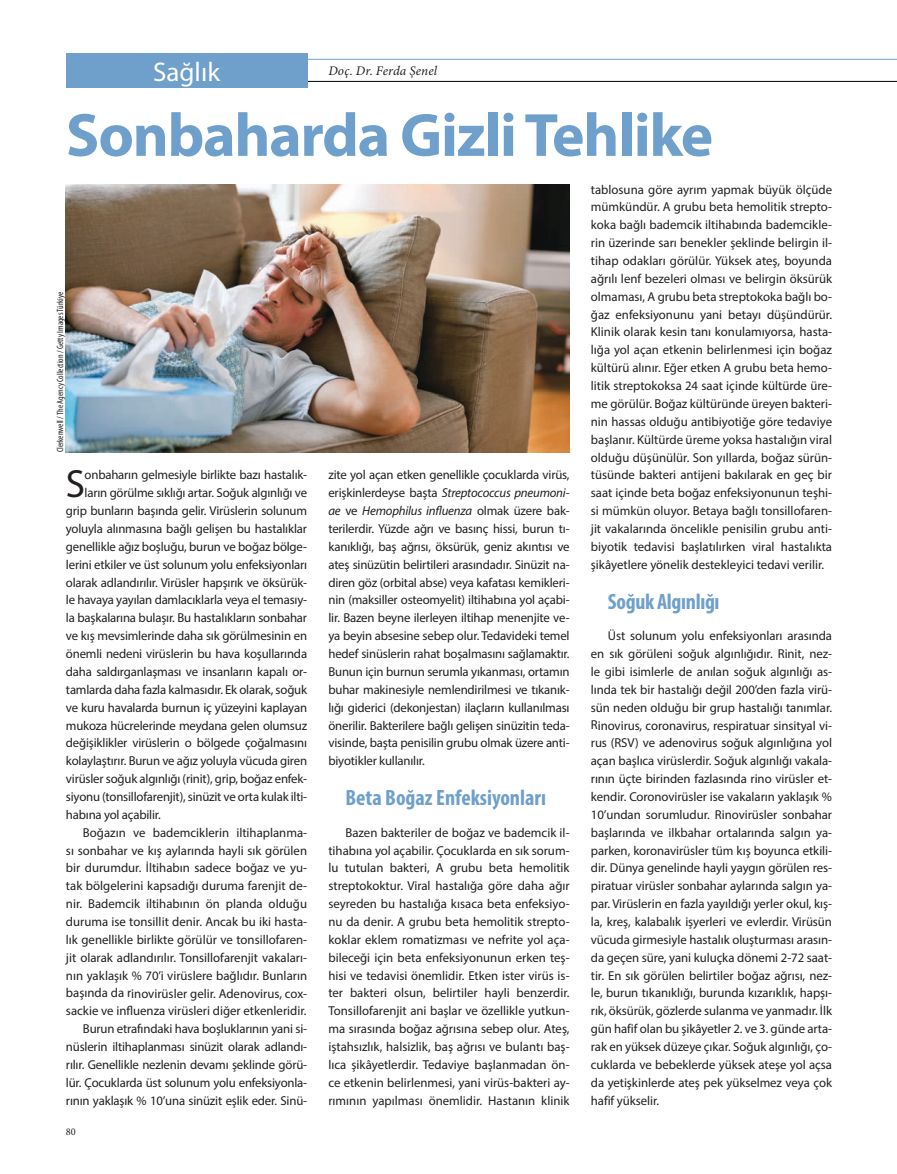
<style>
.page{position:relative;width:897px;height:1174px;background:#fff}
.page>*{position:absolute;margin:0;border:0;box-sizing:border-box;transform-origin:0 0}
.t1{font:700 61.5px "Myriad Pro";letter-spacing:-.02em;color:#6fa0cb}
.t2{font:39.45px "Myriad Pro";color:#231f20}
.t3{font:27px "Myriad Pro";color:#fff}
.t4{font:700 condensed 22.2px "Myriad Pro";color:#6fa0cb}
.t5{font:italic 13.2px "Minion Pro";letter-spacing:.015em;color:#231f20}
.t6{font:12.9px/17.9px "Myriad Pro";letter-spacing:-.015em;color:#231f20;text-align:justify}
.t7{font:10.35px "Minion Pro";color:#231f20}
.t8{font:condensed 9px "Myriad Pro";color:#231f20}
.s1{font-style:italic}
</style>
<div class="page">
<img style="left:66px;top:184px;width:503px;height:268px">
<hr style="left:66px;top:81px;width:830px;height:1px;background:#000103">
<hr style="left:66px;top:59px;width:830px;height:1px;background:#6fa0cb">
<div style="left:66px;top:53px;width:241px;height:34px;background:#6fa0cb"></div>
<h3 class="t3" style="left:153px;top:55px;width:68px">Sağlık</h3>
<p class="t5" style="left:328px;top:62px;width:110px">Doç. Dr. Ferda Şenel</p>
<h1 class="t1" style="left:66px;top:95px;width:648px">Sonbaharda Gizli Tehlike</h1>
<p class="t8" style="left:55px;top:452px;width:162px;rotate:-90deg">Clerkenwell / The Agency Collection / Getty Images Türkiye</p>
<h2 class="t2" style="left:66px;top:459px;width:21px">S</h2>
<p class="t6" style="left:85px;top:466px;width:224px">onbaharın gelmesiyle birlikte bazı hastalık-</p>
<p class="t6" style="left:85px;top:484px;width:224px">ların görülme sıklığı artar. Soğuk algınlığı ve</p>
<p class="t6" style="left:66px;top:501px;width:242px">grip bunların başında gelir. Virüslerin solunum</p>
<p class="t6" style="left:66px;top:519px;width:242px">yoluyla alınmasına bağlı gelişen bu hastalıklar</p>
<p class="t6" style="left:66px;top:537px;width:242px">genellikle ağız boşluğu, burun ve boğaz bölge-</p>
<p class="t6" style="left:66px;top:555px;width:242px">lerini etkiler ve üst solunum yolu enfeksiyonları</p>
<p class="t6" style="left:66px;top:573px;width:242px">olarak adlandırılır. Virüsler hapşırık ve öksürük-</p>
<p class="t6" style="left:66px;top:591px;width:242px">le havaya yayılan damlacıklarla veya el temasıy-</p>
<p class="t6" style="left:66px;top:609px;width:242px">la başkalarına bulaşır. Bu hastalıkların sonbahar</p>
<p class="t6" style="left:66px;top:626px;width:242px">ve kış mevsimlerinde daha sık görülmesinin en</p>
<p class="t6" style="left:66px;top:644px;width:242px">önemli nedeni virüslerin bu hava koşullarında</p>
<p class="t6" style="left:66px;top:662px;width:242px">daha saldırganlaşması ve insanların kapalı or-</p>
<p class="t6" style="left:66px;top:680px;width:242px">tamlarda daha fazla kalmasıdır. Ek olarak, soğuk</p>
<p class="t6" style="left:66px;top:698px;width:242px">ve kuru havalarda burnun iç yüzeyini kaplayan</p>
<p class="t6" style="left:66px;top:716px;width:242px">mukoza hücrelerinde meydana gelen olumsuz</p>
<p class="t6" style="left:66px;top:734px;width:242px">değişiklikler virüslerin o bölgede çoğalmasını</p>
<p class="t6" style="left:66px;top:751px;width:242px">kolaylaştırır. Burun ve ağız yoluyla vücuda giren</p>
<p class="t6" style="left:66px;top:769px;width:242px">virüsler soğuk algınlığı (rinit), grip, boğaz enfek-</p>
<p class="t6" style="left:66px;top:787px;width:242px">siyonu (tonsillofarenjit), sinüzit ve orta kulak ilti-</p>
<p class="t6" style="left:66px;top:805px;width:96px">habına yol açabilir.</p>
<p class="t6" style="left:83px;top:823px;width:225px">Boğazın ve bademciklerin iltihaplanma-</p>
<p class="t6" style="left:66px;top:841px;width:242px">sı sonbahar ve kış aylarında hayli sık görülen</p>
<p class="t6" style="left:66px;top:859px;width:242px">bir durumdur. İltihabın sadece boğaz ve yu-</p>
<p class="t6" style="left:66px;top:876px;width:242px">tak bölgelerini kapsadığı duruma farenjit de-</p>
<p class="t6" style="left:66px;top:894px;width:242px">nir. Bademcik iltihabının ön planda olduğu</p>
<p class="t6" style="left:66px;top:912px;width:242px">duruma ise tonsillit denir. Ancak bu iki hasta-</p>
<p class="t6" style="left:66px;top:930px;width:242px">lık genellikle birlikte görülür ve tonsillofaren-</p>
<p class="t6" style="left:66px;top:948px;width:242px">jit olarak adlandırılır. Tonsillofarenjit vakaları-</p>
<p class="t6" style="left:66px;top:966px;width:242px">nın yaklaşık % 70’i virüslere bağlıdır. Bunların</p>
<p class="t6" style="left:66px;top:984px;width:242px">başında da rinovirüsler gelir. Adenovirus, cox-</p>
<p class="t6" style="left:66px;top:1001px;width:242px">sackie ve influenza virüsleri diğer etkenleridir.</p>
<p class="t6" style="left:83px;top:1019px;width:225px">Burun etrafındaki hava boşluklarının yani si-</p>
<p class="t6" style="left:66px;top:1037px;width:242px">nüslerin iltihaplanması sinüzit olarak adlandı-</p>
<p class="t6" style="left:66px;top:1055px;width:242px">rılır. Genellikle nezlenin devamı şeklinde görü-</p>
<p class="t6" style="left:66px;top:1073px;width:242px">lür. Çocuklarda üst solunum yolu enfeksiyonla-</p>
<p class="t6" style="left:66px;top:1091px;width:242px">rının yaklaşık % 10’una sinüzit eşlik eder. Sinü-</p>
<p class="t7" style="left:66px;top:1124px;width:11px">80</p>
<p class="t6" style="left:328px;top:466px;width:242px">zite yol açan etken genellikle çocuklarda virüs, erişkinlerdeyse başta <span class="s1">Streptococcus pneumoni&shy;ae</span> ve <span class="s1">Hemophilus influenza</span> olmak üzere bak&shy;terilerdir. Yüzde ağrı ve basınç hissi, burun tı&shy;kanıklığı, baş ağrısı, öksürük, geniz akıntısı ve ateş sinüzütin belirtileri arasındadır. Sinüzit na&shy;diren göz (orbital abse) veya kafatası kemikleri&shy;nin (maksiller osteomyelit) iltihabına yol açabi&shy;lir. Bazen beyne ilerleyen iltihap menenjite ve&shy;ya beyin absesine sebep olur. Tedavideki temel hedef sinüslerin rahat boşalmasını sağlamaktır.<br>Bunun için burnun serumla yıkanması, ortamın buhar makinesiyle nemlendirilmesi ve tıkanık&shy;lığı giderici (dekonjestan) ilaçların kullanılması önerilir. Bakterilere bağlı gelişen sinüzitin teda&shy;visinde, başta penisilin grubu olmak üzere anti&shy;biyotikler kullanılır.</p>
<h3 class="t4" style="left:345px;top:784px;width:202px">Beta Boğaz Enfeksiyonları</h3>
<p class="t6" style="left:328px;top:823px;width:242px;text-indent:17px">Bazen bakteriler de boğaz ve bademcik il&shy;tihabına yol açabilir. Çocuklarda en sık sorum&shy;lu tutulan bakteri, A grubu beta hemolitik streptokoktur. Viral hastalığa göre daha ağır seyreden bu hastalığa kısaca beta enfeksiyo&shy;nu da denir. A grubu beta hemolitik strepto&shy;koklar eklem romatizması ve nefrite yol aça&shy;bileceği için beta enfeksiyonunun erken teş&shy;hisi ve tedavisi önemlidir. Etken ister virüs is&shy;ter bakteri olsun, belirtiler hayli benzerdir.<br>Tonsillofarenjit ani başlar ve özellikle yutkun&shy;ma sırasında boğaz ağrısına sebep olur. Ateş, iştahsızlık, halsizlik, baş ağrısı ve bulantı baş&shy;lıca şikâyetlerdir. Tedaviye başlanmadan ön&shy;ce etkenin belirlenmesi, yani virüs-bakteri ay&shy;rımının yapılması önemlidir. Hastanın klinik</p>
<p class="t6" style="left:590px;top:180px;width:242px">tablosuna göre ayrım yapmak büyük ölçüde mümkündür. A grubu beta hemolitik strepto&shy;koka bağlı bademcik iltihabında bademcikle&shy;rin üzerinde sarı benekler şeklinde belirgin il&shy;tihap odakları görülür. Yüksek ateş, boyunda ağrılı lenf bezeleri olması ve belirgin öksürük olmaması, A grubu beta streptokoka bağlı bo&shy;ğaz enfeksiyonunu yani betayı düşündürür.<br>Klinik olarak kesin tanı konulamıyorsa, hasta&shy;lığa yol açan etkenin belirlenmesi için boğaz kültürü alınır. Eğer etken A grubu beta hemo&shy;litik streptokoksa 24 saat içinde kültürde üre&shy;me görülür. Boğaz kültüründe üreyen bakteri&shy;nin hassas olduğu antibiyotiğe göre tedaviye başlanır. Kültürde üreme yoksa hastalığın viral olduğu düşünülür. Son yıllarda, boğaz sürün&shy;tüsünde bakteri antijeni bakılarak en geç bir saat içinde beta boğaz enfeksiyonunun teşhi&shy;si mümkün oluyor. Betaya bağlı tonsillofaren&shy;jit vakalarında öncelikle penisilin grubu anti&shy;biyotik tedavisi başlatılırken viral hastalıkta şikâyetlere yönelik destekleyici tedavi verilir.</p>
<h3 class="t4" style="left:607px;top:587px;width:113px">Soğuk Algınlığı</h3>
<p class="t6" style="left:590px;top:626px;width:242px;text-indent:17px">Üst solunum yolu enfeksiyonları arasında en sık görüleni soğuk algınlığıdır. Rinit, nez&shy;le gibi isimlerle de anılan soğuk algınlığı as&shy;lında tek bir hastalığı değil 200’den fazla virü&shy;sün neden olduğu bir grup hastalığı tanımlar.<br>Rinovirus, coronavirus, respiratuar sinsityal vi&shy;rus (RSV) ve adenovirus soğuk algınlığına yol açan başlıca virüslerdir. Soğuk algınlığı vakala&shy;rının üçte birinden fazlasında rino virüsler et&shy;kendir. Coronovirüsler ise vakaların yaklaşık % 10’undan sorumludur. Rinovirüsler sonbahar başlarında ve ilkbahar ortalarında salgın ya&shy;parken, koronavirüsler tüm kış boyunca etkili&shy;dir. Dünya genelinde hayli yaygın görülen res&shy;piratuar virüsler sonbahar aylarında salgın ya&shy;par. Virüslerin en fazla yayıldığı yerler okul, kış&shy;la, kreş, kalabalık işyerleri ve evlerdir. Virüsün vücuda girmesiyle hastalık oluşturması arasın&shy;da geçen süre, yani kuluçka dönemi 2-72 saat&shy;tir. En sık görülen belirtiler boğaz ağrısı, nez&shy;le, burun tıkanıklığı, burunda kızarıklık, hapşı&shy;rık, öksürük, gözlerde sulanma ve yanmadır. İlk gün hafif olan bu şikâyetler 2. ve 3. günde arta&shy;rak en yüksek düzeye çıkar. Soğuk algınlığı, ço&shy;cuklarda ve bebeklerde yüksek ateşe yol açsa da yetişkinlerde ateş pek yükselmez veya çok hafif yükselir.</p>
</div>
